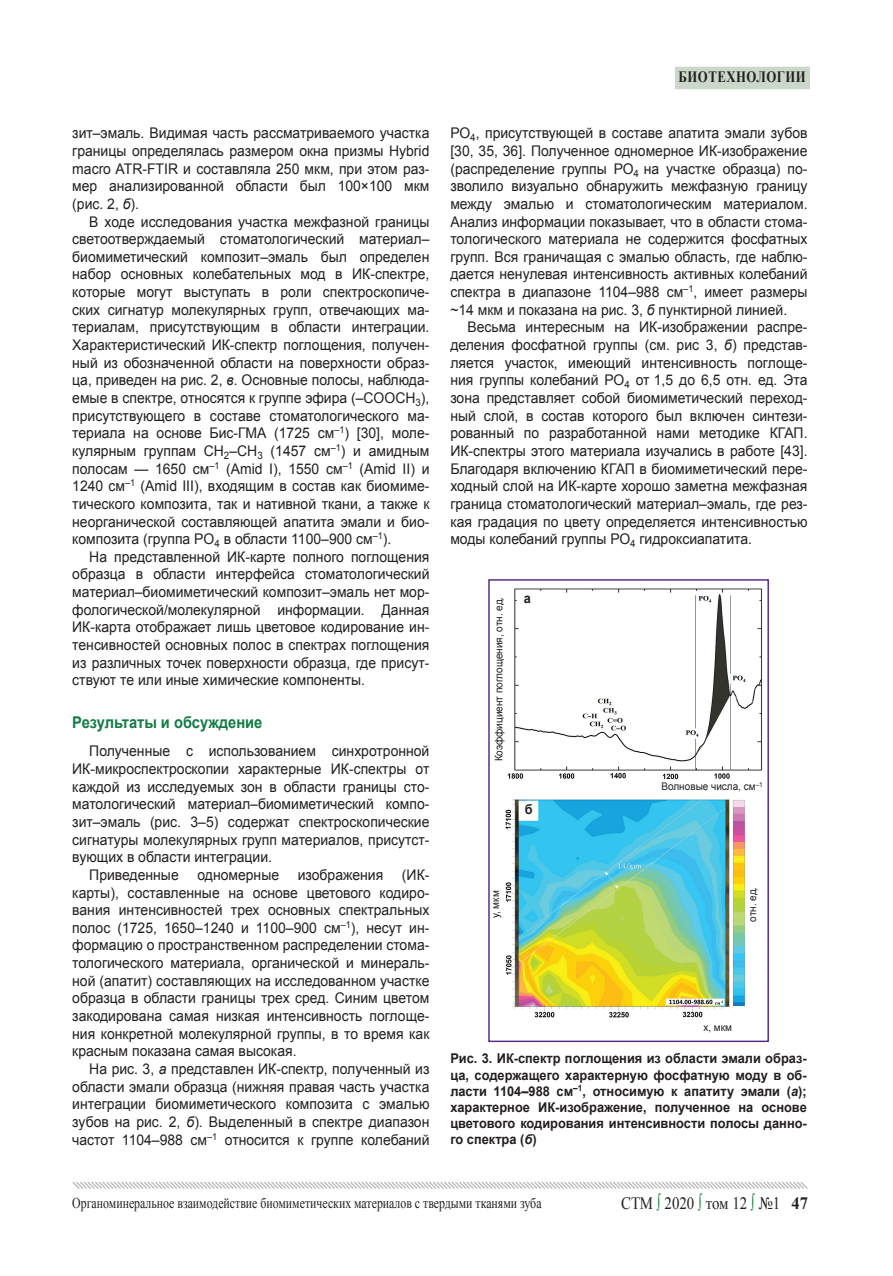
<style>
.page{position:relative;width:893px;height:1276px;background:#fff}
.page>*{position:absolute;margin:0;border:0;box-sizing:border-box;transform-origin:0 0}
.t1{font:17.4px "Times New Roman";color:#231f20;scale:.86 1}
.t2{font:700 16.2px "Arial";color:#127c43;scale:.9 1}
.t3{font:700 15.75px "Times New Roman";letter-spacing:.04em;color:#231f20;scale:.81 1}
.t4{font:15px "Times New Roman";color:#231f20;scale:.79 1}
.t5{font:14.7px/17.7px "Arial";color:#231f20;text-align:justify;scale:.95 1}
.t6{font:700 13.5px/16.2px "Arial";color:#231f20;text-align:justify;scale:.95 1}
.t7{font:10.5px "Arial";color:#231f20;scale:.95 1}
.s1{font-style:italic}
.s2{color:#127c43}
.s3{font-weight:700}
</style>
<div class="page">
<div style="left:675px;top:67px;width:135px;height:22px;background:#cbd8c9"></div>
<svg style="left:72px;top:1181px;width:736px;height:8px"></svg>
<img style="left:506px;top:588px;width:256px;height:430px">
<div style="left:488px;top:579px;width:281px;height:463px;border:1px solid #542685"></div>
<p class="t5" style="left:72px;top:124px;width:377px">зит–эмаль. Видимая часть рассматриваемого участка границы определялась размером окна призмы Hybrid macro ATR-FTIR и составляла 250 мкм, при этом раз&shy;мер анализированной области был 100×100 мкм (рис. 2, <span class="s1">б</span>).</p>
<p class="t5" style="left:72px;top:212px;width:377px;text-indent:17px">В ходе исследования участка межфазной границы светоотверждаемый стоматологический материал– биомиметический композит–эмаль был определен набор основных колебательных мод в ИК-спектре, которые могут выступать в роли спектроскопиче&shy;ских сигнатур молекулярных групп, отвечающих ма&shy;териалам, присутствующим в области интеграции.<br>Характеристический ИК-спектр поглощения, получен&shy;ный из обозначенной области на поверхности образ&shy;ца, приведен на рис. 2, <span class="s1">в</span>. Основные полосы, наблюда&shy;емые в спектре, относятся к группе эфира (–COOCH<sub>3</sub>), присутствующего в составе стоматологического ма&shy;териала на основе Бис-ГМА (1725 см<sup>–1</sup>) [30], моле&shy;кулярным группам CH<sub>2</sub>–CH<sub>3</sub> (1457 см<sup>–1</sup>) и амидным полосам — 1650 см<sup>–1</sup> (Amid I), 1550 см<sup>–1</sup> (Amid II) и 1240 см<sup>–1</sup> (Аmid III), входящим в состав как биомиме&shy;тического композита, так и нативной ткани, а также к неорганической составляющей апатита эмали и био&shy;композита (группа PO<sub>4</sub> в области 1100–900 см<sup>–1</sup>).</p>
<p class="t5" style="left:72px;top:548px;width:377px;text-indent:17px">На представленной ИК-карте полного поглощения образца в области интерфейса стоматологический материал–биомиметический композит–эмаль нет мор&shy;фологической/молекулярной информации. Данная ИК-карта отображает лишь цветовое кодирование ин&shy;тенсивностей основных полос в спектрах поглощения из различных точек поверхности образца, где присут&shy;ствуют те или иные химические компоненты.</p>
<p class="t2" style="left:72px;top:711px;width:213px">Результаты и обсуждение</p>
<p class="t5" style="left:89px;top:742px;width:360px">Полученные с использованием синхротронной</p>
<p class="t5" style="left:72px;top:760px;width:377px">ИК-микроспектроскопии характерные ИК-спектры от</p>
<p class="t5" style="left:72px;top:777px;width:377px">каждой из исследуемых зон в области границы сто-</p>
<p class="t5" style="left:72px;top:795px;width:377px">матологический материал–биомиметический компо-</p>
<p class="t5" style="left:72px;top:813px;width:377px">зит–эмаль (рис. 3<span class="s1">–</span>5) содержат спектроскопические</p>
<p class="t5" style="left:72px;top:830px;width:377px">сигнатуры молекулярных групп материалов, присутст-</p>
<p class="t5" style="left:72px;top:848px;width:212px">вующих в области интеграции.</p>
<p class="t5" style="left:89px;top:865px;width:96px">Приведенные</p>
<p class="t5" style="left:197px;top:865px;width:88px">одномерные</p>
<p class="t5" style="left:298px;top:865px;width:92px">изображения</p>
<p class="t5" style="left:72px;top:865px;width:377px;text-indent:330px">(ИК&shy;карты), составленные на основе цветового кодиро&shy;вания интенсивностей трех основных спектральных полос (1725, 1650–1240 и 1100–900 см<sup>–1</sup>), несут ин&shy;формацию о пространственном распределении стома&shy;тологического материала, органической и минераль&shy;ной (апатит) составляющих на исследованном участке образца в области границы трех сред. Синим цветом закодирована самая низкая интенсивность поглоще&shy;ния конкретной молекулярной группы, в то время как красным показана самая высокая.</p>
<p class="t5" style="left:72px;top:1060px;width:377px;text-indent:17px">На рис. 3, <span class="s1">а</span> представлен ИК-спектр, полученный из области эмали образца (нижняя правая часть участка интеграции биомиметического композита с эмалью зубов на рис. 2, <span class="s1">б</span>). Выделенный в спектре диапазон частот 1104–988 см<sup>–1</sup> относится к группе колебаний</p>
<p class="t3" style="left:679px;top:66px;width:158px">биотехнологии</p>
<p class="t5" style="left:450px;top:124px;width:377px">РО<sub>4</sub>, присутствующей в составе апатита эмали зубов [30, 35, 36]. Полученное одномерное ИК-изображение (распределение группы РО<sub>4</sub> на участке образца) по&shy;зволило визуально обнаружить межфазную границу между эмалью и стоматологическим материалом.<br>Анализ информации показывает, что в области стома&shy;тологического материала не содержится фосфатных групп. Вся граничащая с эмалью область, где наблю&shy;дается ненулевая интенсивность активных колебаний спектра в диапазоне 1104–988 см<sup>–1</sup>, имеет размеры ~14 мкм и показана на рис. 3, <span class="s1">б</span> пунктирной линией.</p>
<p class="t5" style="left:450px;top:318px;width:377px;text-indent:17px">Весьма интересным на ИК-изображении распре&shy;деления фосфатной группы (см. рис 3, <span class="s1">б</span>) представ&shy;ляется участок, имеющий интенсивность поглоще&shy;ния группы колебаний РО<sub>4</sub> от 1,5 до 6,5 отн. ед. Эта зона представляет собой биомиметический переход&shy;ный слой, в состав которого был включен синтези&shy;рованный по разработанной нами методике КГАП.<br>ИК-спектры этого материала изучались в работе [43].<br>Благодаря включению КГАП в биомиметический пере&shy;ходный слой на ИК-карте хорошо заметна межфазная граница стоматологический материал–эмаль, где рез&shy;кая градация по цвету определяется интенсивностью моды колебаний группы РО<sub>4</sub> гидроксиапатита.</p>
<p class="t7" style="left:492px;top:761px;width:175px;rotate:-90deg">Коэффициент поглощения, отн. ед.</p>
<p class="t6" style="left:524px;top:590px;width:9px">а</p>
<p class="t6" style="left:525px;top:801px;width:10px">б</p>
<p class="t7" style="left:661px;top:779px;width:108px">Волновые числа, см<sup>–1</sup></p>
<p class="t7" style="left:488px;top:918px;width:31px;rotate:-90deg">у, мкм</p>
<p class="t7" style="left:745px;top:921px;width:38px;rotate:-90deg">отн. ед.</p>
<p class="t7" style="left:703px;top:1020px;width:32px">х, мкм</p>
<p class="t6" style="left:450px;top:1050px;width:377px">Рис. 3. ИК-спектр поглощения из области эмали образ&shy;ца, содержащего характерную фосфатную моду в об&shy;ласти 1104–988 см<sup>–1</sup>, относимую к апатиту эмали (<span class="s1">а</span>); характерное ИК-изображение, полученное на основе цветового кодирования интенсивности полосы данно&shy;го спектра (<span class="s1">б</span>)</p>
<p class="t4" style="left:72px;top:1192px;width:596px">Органоминеральное взаимодействие биомиметических материалов с твердыми тканями зуба</p>
<p class="t1" style="left:621px;top:1191px;width:219px">СТМ <span class="s2">∫</span> 2020 <span class="s2">∫</span> том 12 <span class="s2">∫</span> №1 <span class="s3">47</span></p>
</div>
